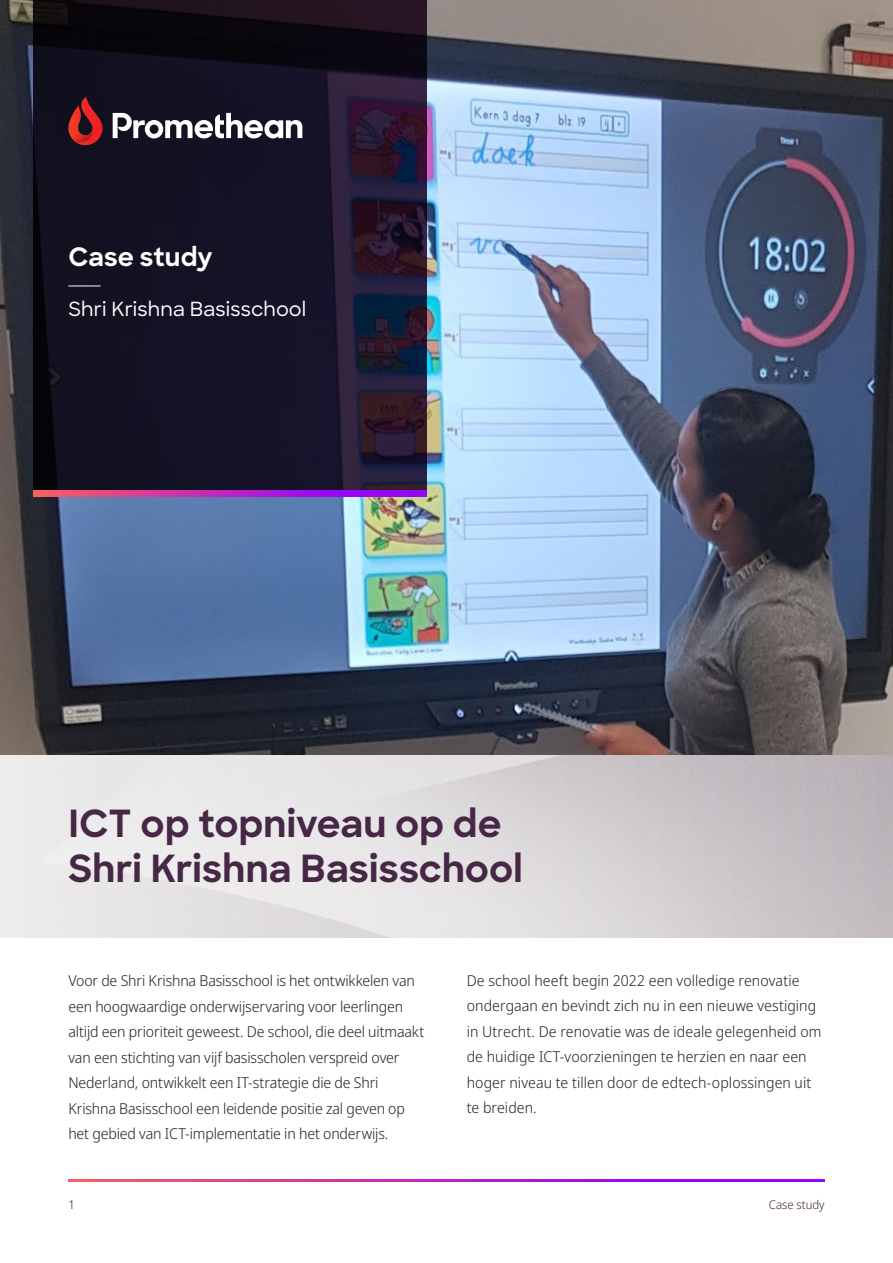
<style>
.page{position:relative;width:893px;height:1263px;background:#fff}
.page>*{position:absolute;margin:0;border:0;box-sizing:border-box;transform-origin:0 0}
.t1{font:700 37.5px/45px "Sharp Sans";letter-spacing:.005em;color:#462745}
.t2{font:700 25.5px "Sharp Sans";letter-spacing:.005em;color:#fff}
.t3{font:500 19.5px "Sharp Sans";letter-spacing:.005em;color:#fff}
.t4{font:300 15px/25.5px "Noto Sans Display";letter-spacing:-.005em;color:#2b202b}
.t5{font:300 12px "Noto Sans Display";color:#462745}
.t6{font:300 12px "Noto Sans Display";color:#2b202b}
</style>
<div class="page">
<img style="left:0;top:0;width:893px;height:756px">
<svg style="left:34px;top:0;width:392px;height:490px;background:#171224"></svg>
<svg style="left:68px;top:1180px;width:757px;height:2px;background:#bb28bc"></svg>
<svg style="left:34px;top:490px;width:392px;height:7px;background:#bb28bc"></svg>
<svg style="left:113px;top:113px;width:189px;height:25px"></svg>
<svg style="left:68px;top:97px;width:35px;height:48px;background:#7c1c20"></svg>
<hr style="left:68px;top:286px;width:33px;height:1px;background:#fff">
<h2 class="t2" style="left:68px;top:238px;width:146px">Case study</h2>
<h3 class="t3" style="left:68px;top:294px;width:240px">Shri Krishna Basisschool</h3>
<h1 class="t1" style="left:68px;top:800px;width:456px">ICT op topniveau op de<br>Shri Krishna Basisschool</h1>
<p class="t4" style="left:68px;top:968px;width:357px">Voor de Shri Krishna Basisschool is het ontwikkelen van een hoogwaardige onderwijservaring voor leerlingen altijd een prioriteit geweest. De school, die deel uitmaakt van een stichting van vijf basisscholen verspreid over Nederland, ontwikkelt een IT-strategie die de Shri Krishna Basisschool een leidende positie zal geven op het gebied van ICT-implementatie in het onderwijs.</p>
<p class="t4" style="left:467px;top:968px;width:356px">De school heeft begin 2022 een volledige renovatie ondergaan en bevindt zich nu in een nieuwe vestiging in Utrecht. De renovatie was de ideale gelegenheid om de huidige ICT-voorzieningen te herzien en naar een hoger niveau te tillen door de edtech-oplossingen uit te breiden.</p>
<p class="t6" style="left:68px;top:1196px;width:8px">1</p>
<p class="t5" style="left:769px;top:1196px;width:57px">Case study</p>
</div>
